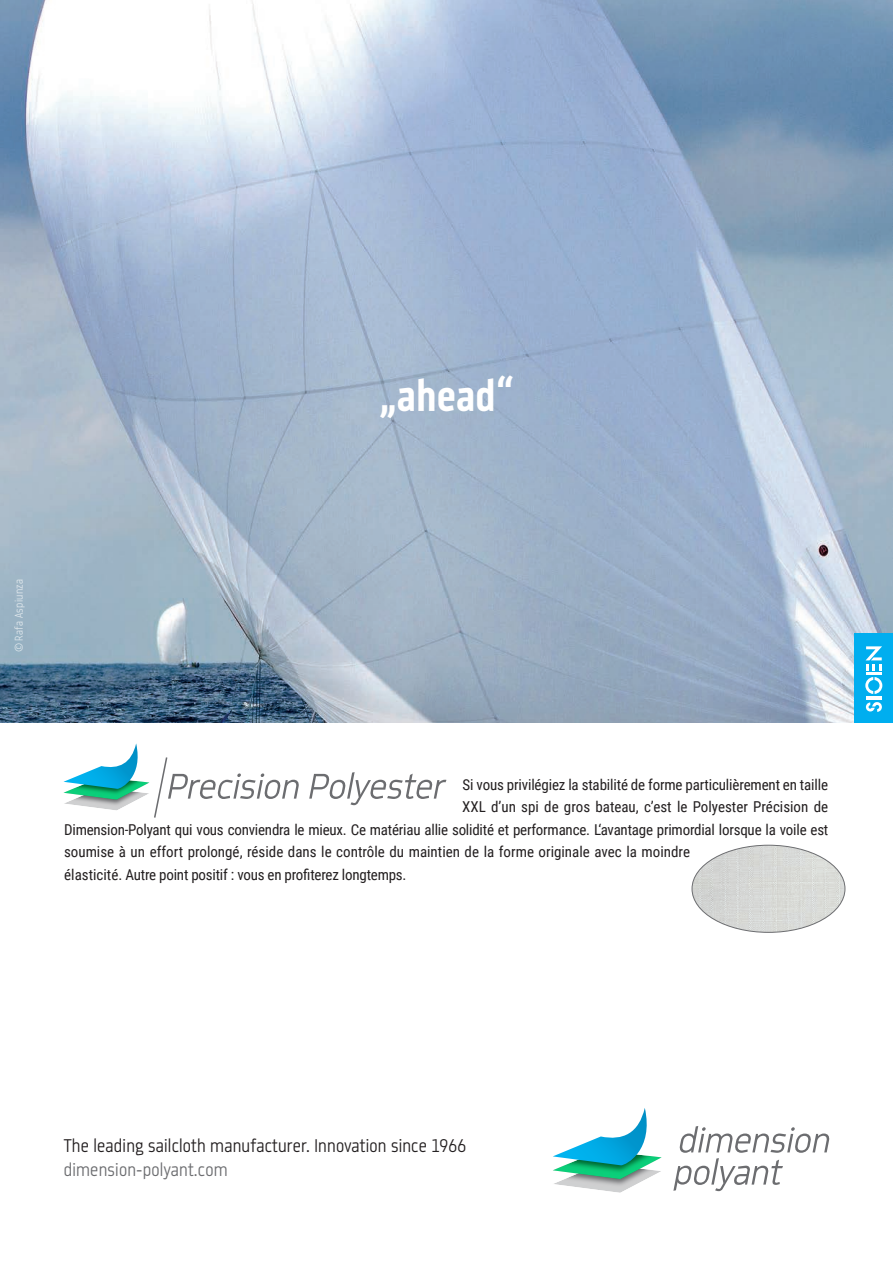
<style>
.page{position:relative;width:893px;height:1263px;background:#fff}
.page>*{position:absolute;margin:0;border:0;box-sizing:border-box;transform-origin:0 0}
.t1{font:700 46.5px "Metroflex Narrow";color:#fff}
.t2{font:300 19.5px "Metroflex Narrow";letter-spacing:.01em;color:#231f20}
.t3{font:300 19.5px "Metroflex Narrow";letter-spacing:.01em;color:#6c6d70}
.t4{font:15px "Roboto Condensed";letter-spacing:-.01em;color:#231f20}
.t5{font:300 12px "Metroflex Narrow";letter-spacing:.02em;color:#fff}
.s1{font-family:"Roboto";font-weight:500}
</style>
<div class="page">
<img style="left:0;top:0;width:893px;height:723px">
<div style="left:855px;top:634px;width:38px;height:89px;background:#00aeef"></div>
<svg style="left:866px;top:702px;width:16px;height:10px"></svg>
<svg style="left:865px;top:677px;width:17px;height:17px"></svg>
<hr style="left:866px;top:696px;width:16px;height:3px;background:#fff">
<hr style="left:866px;top:672px;width:16px;height:3px;background:#fff">
<svg style="left:865px;top:646px;width:17px;height:25px"></svg>
<img style="left:692px;top:845px;width:153px;height:87px">
<svg style="left:63px;top:743px;width:384px;height:75px"></svg>
<svg style="left:673px;top:1126px;width:157px;height:65px"></svg>
<svg style="left:553px;top:1108px;width:109px;height:85px"></svg>
<h1 class="t1" style="left:379px;top:369px;width:136px"><span class="s1">„</span>ahead<span class="s1">“</span></h1>
<p class="t5" style="left:12px;top:652px;width:74px;rotate:-90deg">© Rafa Aspiunza</p>
<p class="t4" style="left:463px;top:774px;width:367px">Si vous privilégiez la stabilité de forme particulièrement en taille</p>
<p class="t4" style="left:462px;top:797px;width:367px">XXL d’un spi de gros bateau, c’est le Polyester Précision de</p>
<p class="t4" style="left:64px;top:819px;width:766px">Dimension-Polyant qui vous conviendra le mieux. Ce matériau allie solidité et performance. L‘avantage primordial lorsque la voile est</p>
<p class="t4" style="left:64px;top:842px;width:627px">soumise à un effort prolongé, réside dans le contrôle du maintien de la forme originale avec la moindre</p>
<p class="t4" style="left:64px;top:864px;width:344px">élasticité. Autre point positif : vous en profiterez longtemps.</p>
<h2 class="t2" style="left:64px;top:1134px;width:404px">The leading sailcloth manufacturer. Innovation since 1966</h2>
<h2 class="t3" style="left:64px;top:1158px;width:165px">dimension-polyant.com</h2>
</div>
